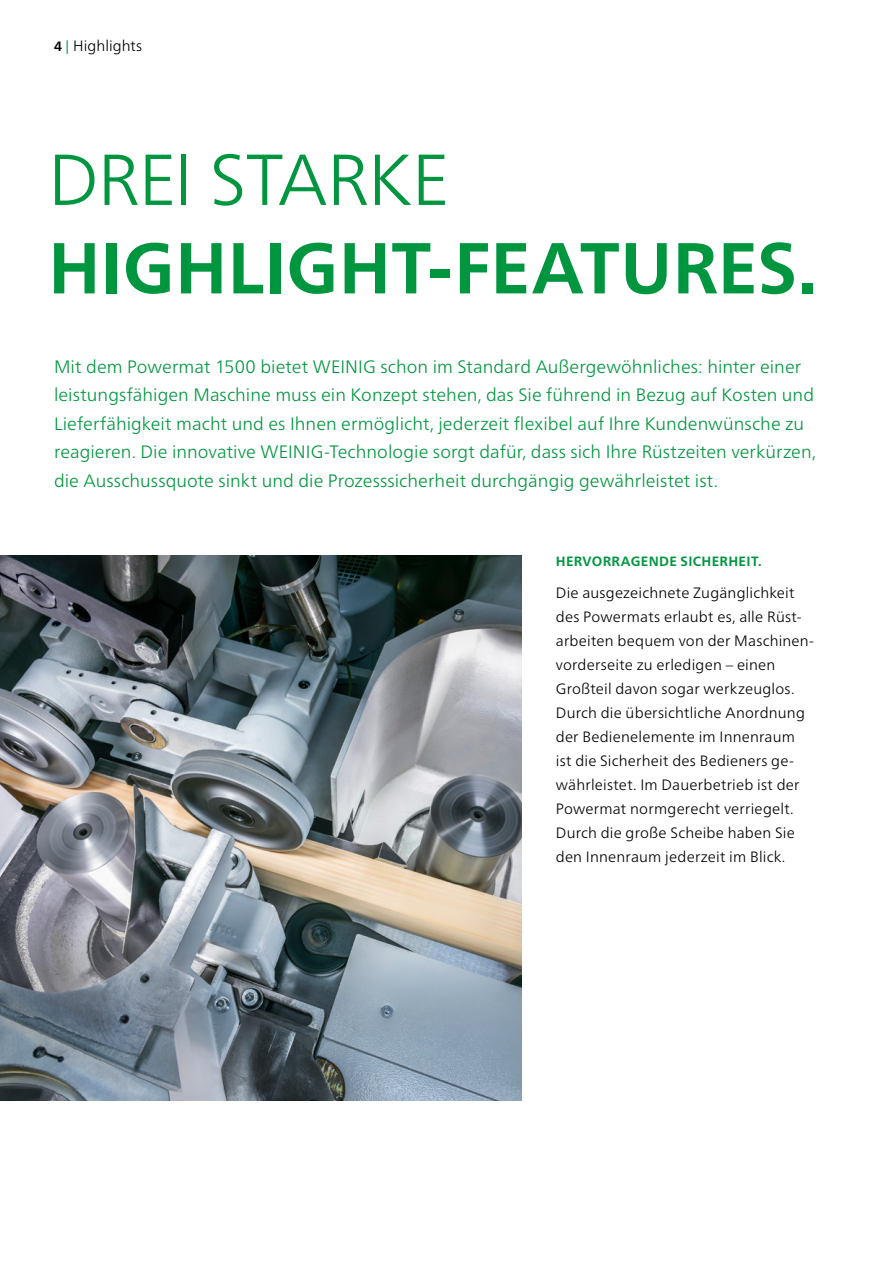
<style>
.page{position:relative;width:893px;height:1263px;background:#fff}
.page>*{position:absolute;margin:0;border:0;box-sizing:border-box;transform-origin:0 0}
.t1{font:700 72px "Frutiger Neue LT Pro";color:#00963f}
.t2{font:300 72px "Frutiger Neue LT Pro";letter-spacing:-.015em;color:#00963f}
.t3{font:300 18px/28.5px "Frutiger Neue LT Pro";letter-spacing:.005em;color:#00963f}
.t4{font:300 15px/24px "Frutiger Neue LT Pro";letter-spacing:.015em;color:#000}
.t5{font:700 13.5px "Frutiger Neue LT Pro";letter-spacing:.025em;color:#00963f}
.t6{font:700 13.5px "Frutiger Neue LT Pro";color:#000}
.s1{font-weight:400;color:#00963f}
</style>
<div class="page">
<img style="left:0;top:556px;width:522px;height:545px">
<p class="t6" style="left:54px;top:39px;width:16px">4<span class="s1">|</span></p>
<p class="t4" style="left:73px;top:34px;width:71px">Highlights</p>
<h1 class="t2" style="left:48px;top:136px;width:403px">DREI STARKE</h1>
<h1 class="t1" style="left:48px;top:226px;width:770px">HIGHLIGHT-FEATURES.</h1>
<p class="t3" style="left:54px;top:352px;width:763px">Mit dem Powermat 1500 bietet WEINIG schon im Standard Außergewöhnliches: hinter einer leistungsfähigen Maschine muss ein Konzept stehen, das Sie führend in Bezug auf Kosten und Lieferfähigkeit macht und es Ihnen ermöglicht, jederzeit flexibel auf Ihre Kundenwünsche zu reagieren. Die innovative WEINIG-Technologie sorgt dafür, dass sich Ihre Rüstzeiten verkürzen, die Ausschussquote sinkt und die Prozesssicherheit durchgängig gewährleistet ist.</p>
<p class="t5" style="left:556px;top:553px;width:207px">HERVORRAGENDE SICHERHEIT.</p>
<p class="t4" style="left:556px;top:581px;width:259px">Die ausgezeichnete Zugänglichkeit des Powermats erlaubt es, alle Rüst&shy;arbeiten bequem von der Maschinen&shy;vorderseite zu erledigen – einen Großteil davon sogar werkzeuglos.<br>Durch die übersichtliche Anordnung der Bedienelemente im Innenraum ist die Sicherheit des Bedieners ge&shy;währleistet. Im Dauerbetrieb ist der Powermat normgerecht verriegelt.<br>Durch die große Scheibe haben Sie den Innenraum jederzeit im Blick.</p>
</div>
